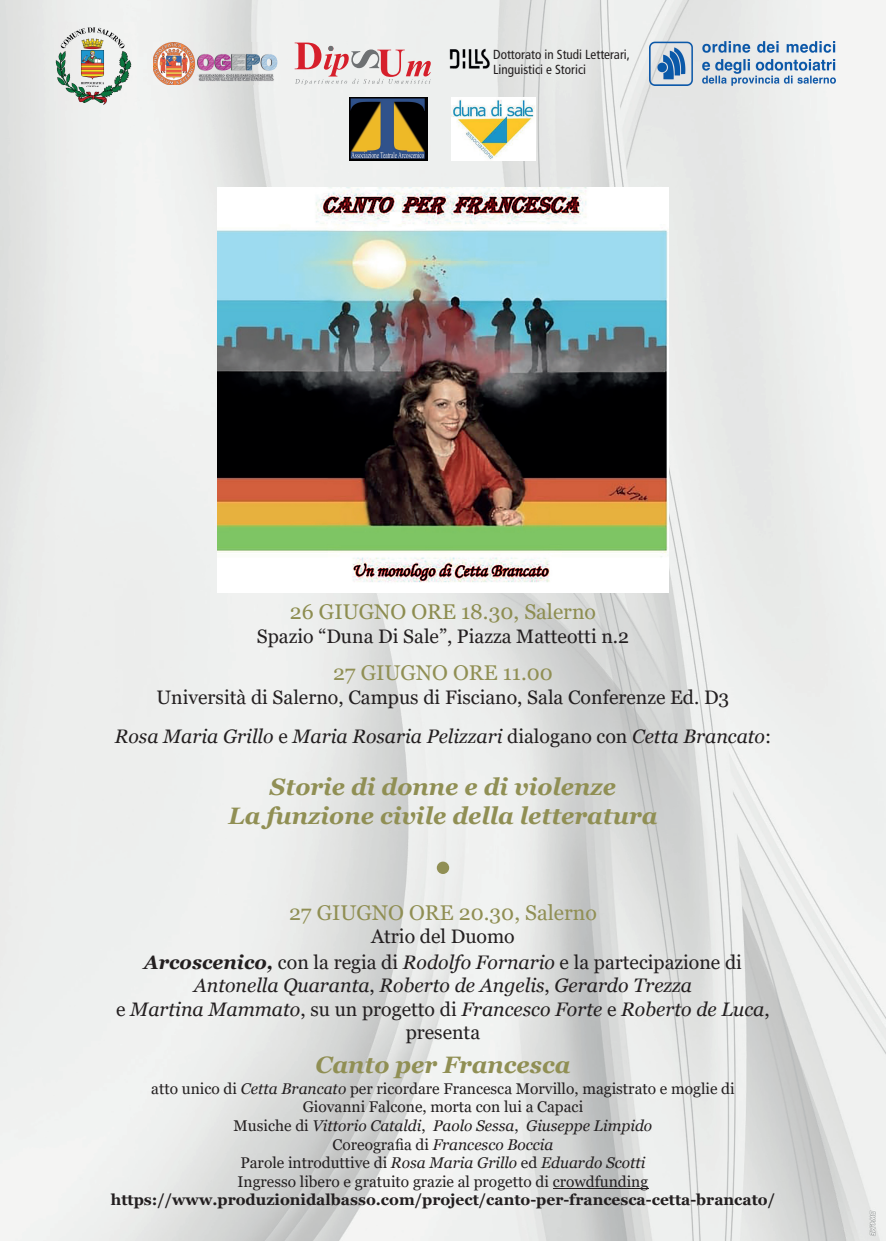
<style>
.page{position:relative;width:886px;height:1241px;background:#fff}
.page>*{position:absolute;margin:0;border:0;box-sizing:border-box;transform-origin:0 0}
.t1{font:italic 700 23.75px/28.5px "Georgia";color:#908f54;text-align:center}
.t2{font:21.25px "Georgia";color:#908f54}
.t3{font:21.25px "Georgia";color:#8d8d50}
.t4{font:19.5px/39.6px "Georgia";color:#231f20;text-align:center}
.t5{font:italic 19.5px/23.4px "Georgia";color:#231f20;text-align:center}
.t6{font:15.5px/18.6px "Georgia";color:#231f20;text-align:center}
.t7{font:700 15.5px "Georgia";color:#231f20}
.t8{font:condensed 13.12px/15px "Frutiger LT Std";color:#231f20}
.s1{font-style:italic}
.s2{font-weight:700;font-style:italic}
.s3{font-style:normal}
</style>
<div class="page">
<img style="left:0;top:0;width:886px;height:1240px">
<img style="left:51px;top:22px;width:86px;height:87px">
<img style="left:649px;top:42px;width:186px;height:44px">
<img style="left:153px;top:43px;width:124px;height:42px">
<svg style="left:295px;top:43px;width:136px;height:42px;background:#e2c1c3"></svg>
<img style="left:448px;top:44px;width:43px;height:28px">
<img style="left:349px;top:97px;width:79px;height:63px">
<img style="left:451px;top:97px;width:85px;height:63px">
<img style="left:218px;top:188px;width:450px;height:404px">
<hr style="left:553px;top:1187px;width:95px;height:1px;background:#231f20">
<div style="left:437px;top:861px;width:12px;height:12px;background:#908f54;border-radius:50%"></div>
<p class="t8" style="left:493px;top:47px;width:138px">Dottorato in Studi Letterari,<br>Linguistici e Storici</p>
<h2 class="t3" style="left:290px;top:599px;width:308px">26 GIUGNO ORE 18.30, Salerno</h2>
<p class="t4" style="left:257px;top:616px;width:374px">Spazio “Duna Di Sale”, Piazza Matteotti n.2</p>
<h2 class="t2" style="left:333px;top:660px;width:221px">27 GIUGNO ORE 11.00</h2>
<p class="t4" style="left:115px;top:677px;width:658px">Università di Salerno, Campus di Fisciano, Sala Conferenze Ed. D3<br><span class="s1">Rosa Maria Grillo</span> e <span class="s1">Maria Rosaria Pelizzari</span> dialogano con <span class="s1">Cetta Brancato</span>:</p>
<h1 class="t1" style="left:229px;top:772px;width:430px">Storie di donne e di violenze<br>La funzione civile della letteratura</h1>
<h2 class="t2" style="left:289px;top:899px;width:309px">27 GIUGNO ORE 20.30, Salerno</h2>
<p class="t4" style="left:144px;top:923px;width:599px;line-height:25.9px">Atrio del Duomo<br><span class="s2">Arcoscenico,</span> con la regia di <span class="s1">Rodolfo Fornario</span> e la partecipazione di</p>
<p class="t5" style="left:116px;top:973px;width:655px">Antonella Quaranta<span class="s3">,</span> Roberto de Angelis<span class="s3">,</span> Gerardo Trezza<br><span class="s3">e</span> Martina Mammato<span class="s3">, su un progetto di</span> Francesco Forte <span class="s3">e</span> Roberto de Luca<span class="s3">, presenta</span></p>
<h1 class="t1" style="left:315px;top:1049px;width:257px">Canto per Francesca</h1>
<p class="t6" style="left:151px;top:1079px;width:585px">atto unico di <span class="s1">Cetta Brancato</span> per ricordare Francesca Morvillo, magistrato e moglie di Giovanni Falcone, morta con lui a Capaci<br>Musiche di <span class="s1">Vittorio Cataldi</span>, <span class="s1">Paolo Sessa</span>, <span class="s1">Giuseppe Limpido<br></span>Coreografia di <span class="s1">Francesco Boccia<br></span>Parole introduttive di <span class="s1">Rosa Maria Grillo</span> ed <span class="s1">Eduardo Scotti<br></span>Ingresso libero e gratuito grazie al progetto di crowdfunding</p>
<p class="t7" style="left:111px;top:1189px;width:666px">https://www.produzionidalbasso.com/project/canto-per-francesca-cetta-brancato/</p>
</div>
